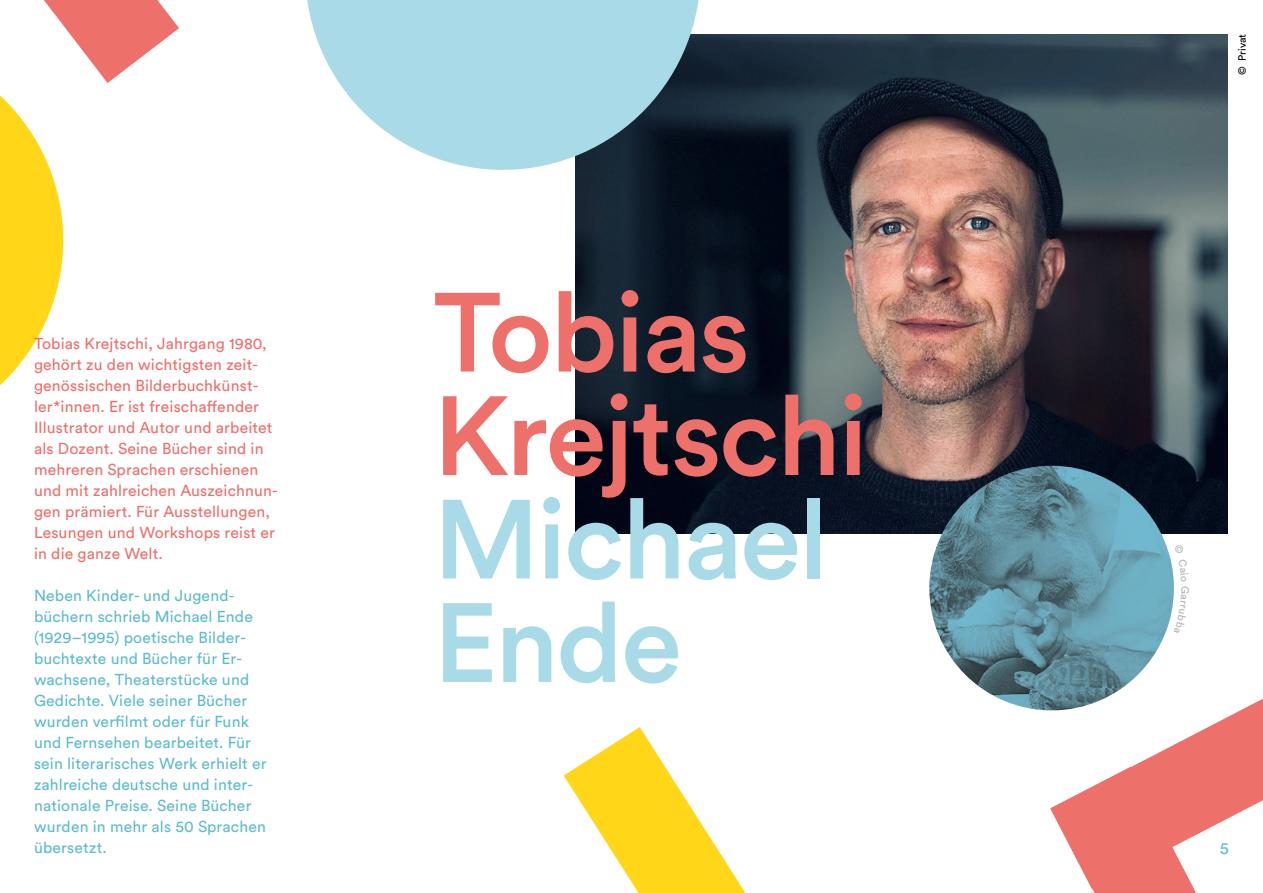
<style>
.page{position:relative;width:1263px;height:893px;background:#fff}
.page>*{position:absolute;margin:0;border:0;box-sizing:border-box;transform-origin:0 0}
.t1{font:500 111px/103.5px "Circular Std";letter-spacing:-.02em;color:#ee706b}
.t2{font:500 111px/103.5px "Circular Std";letter-spacing:-.02em;color:#a9dae7}
.t3{font:16.5px "Circular Std";color:#5fbccd}
.t4{font:15.75px/21px "Circular Std";letter-spacing:.01em;color:#5fbccd}
.t5{font:15.75px/21px "Circular Std";letter-spacing:.01em;color:#ee706b}
.t6{font:10.5px "Circular Std";color:#000}
</style>
<div class="page">
<img style="left:575px;top:34px;width:653px;height:500px">
<svg style="left:307px;top:0;width:420px;height:197px;fill:#a9dae7"></svg>
<img style="left:929px;top:466px;width:245px;height:244px">
<svg style="left:0;top:0;width:179px;height:385px"></svg>
<svg style="left:564px;top:727px;width:181px;height:166px"></svg>
<svg style="left:1050px;top:699px;width:213px;height:194px"></svg>
<p class="t5" style="left:34px;top:333px;width:245px">Tobias Krejtschi, Jahrgang 1980, gehört zu den wichtigsten zeit&shy;genössischen Bilderbuchkünst&shy;ler*innen. Er ist freischaffender<br>Illustrator und Autor und arbeitet als Dozent. Seine Bücher sind in mehreren Sprachen erschienen und mit zahlreichen Auszeichnun&shy;gen prämiert. Für Ausstellungen,<br>Lesungen und Workshops reist er in die ganze Welt.</p>
<p class="t4" style="left:34px;top:585px;width:234px">Neben Kinder- und Jugend&shy;büchern schrieb Michael Ende (1929–1995) poetische Bilder&shy;buchtexte und Bücher für Er&shy;wachsene, Theaterstücke und<br>Gedichte. Viele seiner Bücher wurden verfilmt oder für Funk und Fernsehen bearbeitet. Für sein literarisches Werk erhielt er zahlreiche deutsche und inter&shy;nationale Preise. Seine Bücher wurden in mehr als 50 Sprachen übersetzt.</p>
<h1 class="t1" style="left:434px;top:279px;width:436px">Tobias<br>Krejtschi</h1>
<h1 class="t2" style="left:434px;top:486px;width:396px">Michael<br>Ende</h1>
<p class="t6" style="left:1236px;top:75px;width:42px;rotate:-90deg">© Privat</p>
<p class="t3" style="left:1220px;top:838px;width:11px">5</p>
</div>
